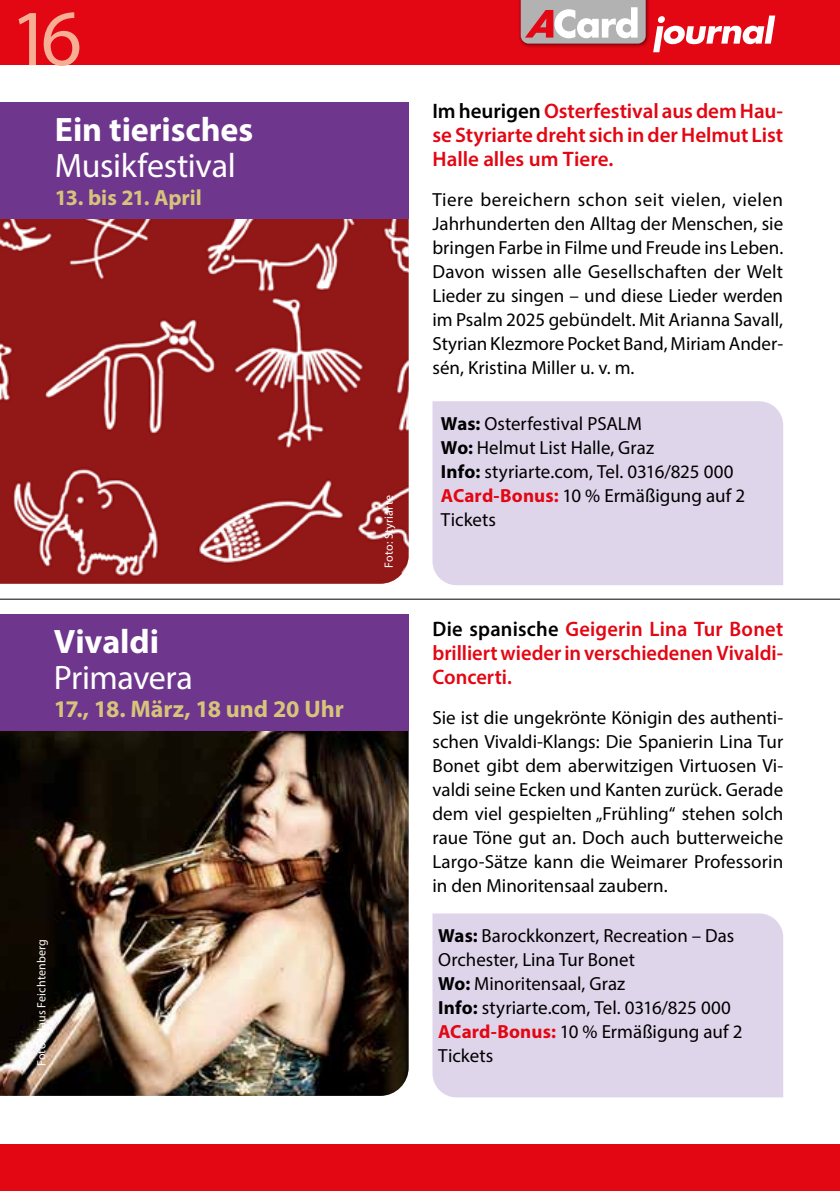
<style>
.page{position:relative;width:840px;height:1191px;background:#fff}
.page>*{position:absolute;margin:0;border:0;box-sizing:border-box;transform-origin:0 0}
.t1{font:80px "Myriad Pro";color:#f6af95}
.t2{font:34px "Myriad Pro";letter-spacing:-.01em;color:#fff}
.t3{font:700 34px "Myriad Pro";letter-spacing:-.005em;color:#fff}
.t4{font:700 24px "Myriad Pro";letter-spacing:-.005em;color:#d7c47b}
.t5{font:700 22px "Myriad Pro";color:#d7c47b}
.t6{font:600 21px/24px "Myriad Pro";color:#e30613;text-align:justify}
.t7{font:19px/24px "Myriad Pro";color:#000}
.t8{font:12px "Myriad Pro";letter-spacing:.015em;color:#fff}
.s1{color:#000}
.s2{font-weight:700}
.s3{font-weight:700;color:#e30613}
</style>
<div class="page">
<div style="left:432px;top:401px;width:350px;height:184px;background:#dfd5eb"></div>
<div style="left:432px;top:913px;width:350px;height:184px;background:#dfd5eb"></div>
<hr style="left:0;top:599px;width:839px;height:1px;background:#000">
<img style="left:0;top:730px;width:408px;height:365px">
<div style="left:0;top:614px;width:408px;height:116px;background:#6e368c"></div>
<img style="left:0;top:218px;width:408px;height:366px">
<div style="left:0;top:102px;width:408px;height:116px;background:#6e368c"></div>
<div style="left:0;top:0;width:839px;height:65px;background:#e30613"></div>
<div style="left:0;top:1144px;width:839px;height:47px;background:#e30613"></div>
<div style="left:518px;top:0;width:132px;height:48px;background:#000;opacity:.5"></div>
<svg style="left:520px;top:0;width:125px;height:44px"></svg>
<svg style="left:653px;top:16px;width:121px;height:36px"></svg>
<p class="t1" style="left:17px;top:-11px;width:66px">16</p>
<h2 class="t3" style="left:55px;top:107px;width:200px">Ein tierisches</h2>
<h2 class="t2" style="left:55px;top:145px;width:182px">Musikfestival</h2>
<p class="t5" style="left:55px;top:183px;width:149px">13. bis 21. April</p>
<h2 class="t3" style="left:54px;top:619px;width:107px">Vivaldi</h2>
<h2 class="t2" style="left:54px;top:657px;width:140px">Primavera</h2>
<p class="t4" style="left:54px;top:693px;width:291px">17., 18. März, 18 und 20 Uhr</p>
<p class="t8" style="left:34px;top:1066px;width:129px;rotate:-90deg">Foto: Klaus Feichtenberg</p>
<p class="t8" style="left:381px;top:568px;width:74px;rotate:-90deg">Foto: Styriarte</p>
<p class="t6" style="left:432px;top:98px;width:352px"><span class="s1">Im heurigen</span> Osterfestival aus dem Hau&shy;se Styriarte dreht sich in der Helmut List Halle alles um Tiere.</p>
<p class="t7" style="left:432px;top:187px;width:352px;text-align:justify">Tiere bereichern schon seit vielen, vielen Jahrhunderten den Alltag der Menschen, sie bringen Farbe in Filme und Freude ins Leben.<br>Davon wissen alle Gesellschaften der Welt Lieder zu singen – und diese Lieder werden im Psalm 2025 gebündelt. Mit Arianna Savall, Styrian Klezmore Pocket Band, Miriam Ander&shy;sén, Kristina Miller u. v. m.</p>
<p class="t7" style="left:440px;top:411px;width:305px"><span class="s2">Was:</span> Osterfestival PSALM<br><span class="s2">Wo:</span> Helmut List Halle, Graz<br><span class="s2">Info:</span> styriarte.com, Tel. 0316/825 000<br><span class="s3">ACard-Bonus:</span> 10 % Ermäßigung auf 2<br>Tickets</p>
<p class="t6" style="left:432px;top:616px;width:352px"><span class="s1">Die spanische</span> Geigerin Lina Tur Bonet brilliert wieder in verschiedenen Vivaldi-Concerti.</p>
<p class="t7" style="left:432px;top:705px;width:352px;text-align:justify">Sie ist die ungekrönte Königin des authenti&shy;schen Vivaldi-Klangs: Die Spanierin Lina Tur Bonet gibt dem aberwitzigen Virtuosen Vi&shy;valdi seine Ecken und Kanten zurück. Gerade dem viel gespielten „Frühling“ stehen solch raue Töne gut an. Doch auch butterweiche Largo-Sätze kann die Weimarer Professorin in den Minoritensaal zaubern.</p>
<p class="t7" style="left:438px;top:923px;width:305px"><span class="s2">Was:</span> Barockkonzert, Recreation – Das<br>Orchester, Lina Tur Bonet<br><span class="s2">Wo:</span> Minoritensaal, Graz<br><span class="s2">Info:</span> styriarte.com, Tel. 0316/825 000<br><span class="s3">ACard-Bonus:</span> 10 % Ermäßigung auf 2<br>Tickets</p>
</div>
